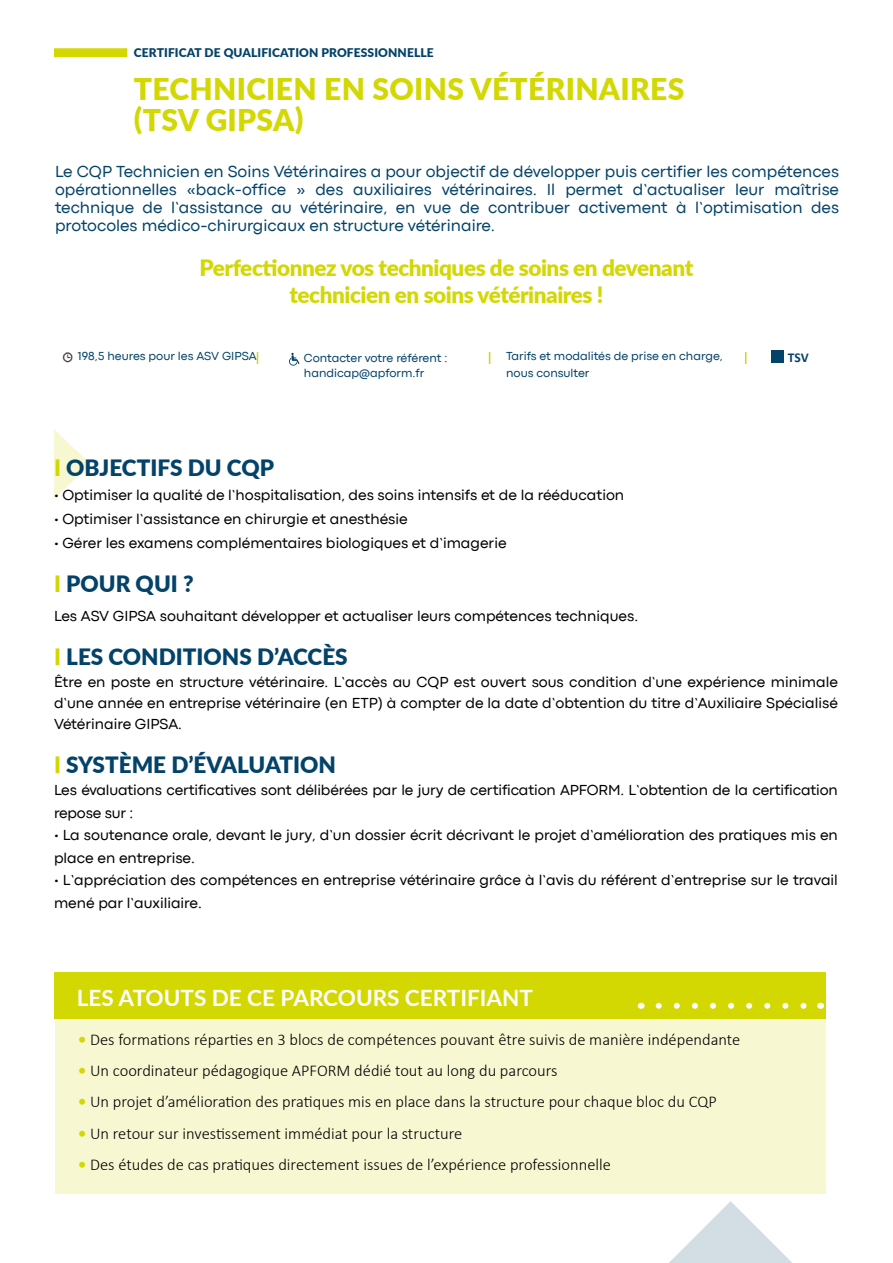
<style>
.page{position:relative;width:893px;height:1263px;background:#fff}
.page>*{position:absolute;margin:0;border:0;box-sizing:border-box;transform-origin:0 0}
.t1{font:900 30px/31.5px "Lato";letter-spacing:.01em;color:#d3d803}
.t2{font:900 22.5px/27px "Lato";letter-spacing:-.02em;color:#d3d803;text-align:center}
.t3{font:900 22.5px "Lato";color:#044369}
.t4{font:700 22.5px "Lato";color:#fff}
.t5{font:300 16.5px "Calibri";color:#000}
.t6{font:16.5px/18px "Codec Pro";color:#044369;text-align:justify}
.t7{font:15px/22.5px "Codec Pro";color:#000}
.t8{font:700 13.5px "Calibri";color:#044369}
.t9{font:12px/16.5px "Codec Pro";color:#044369}
.t10{font:900 12px "Lato";letter-spacing:.01em;color:#044369}
.s1{color:#d3d803}
.s2{font-weight:700;color:#d3d803}
</style>
<div class="page">
<svg style="left:669px;top:1201px;width:123px;height:62px"></svg>
<svg style="left:54px;top:429px;width:36px;height:70px"></svg>
<div style="left:54px;top:48px;width:73px;height:9px;background:#d3d803"></div>
<svg style="left:257px;top:352px;width:1px;height:12px"></svg>
<svg style="left:489px;top:352px;width:1px;height:12px"></svg>
<div style="left:55px;top:1019px;width:770px;height:174px;background:#f7f8d2"></div>
<div style="left:54px;top:972px;width:771px;height:47px;background:#d3d803"></div>
<svg style="left:659px;top:1003px;width:148px;height:6px"></svg>
<svg style="left:745px;top:352px;width:1px;height:12px"></svg>
<div style="left:771px;top:351px;width:13px;height:12px;background:#044369"></div>
<svg style="left:62px;top:352px;width:11px;height:11px"></svg>
<svg style="left:289px;top:353px;width:10px;height:13px"></svg>
<p class="t10" style="left:134px;top:44px;width:301px">CERTIFICAT DE QUALIFICATION PROFESSIONNELLE</p>
<h1 class="t1" style="left:134px;top:72px;width:552px">TECHNICIEN EN SOINS VÉTÉRINAIRES (TSV GIPSA)</h1>
<p class="t6" style="left:55px;top:162px;width:785px">Le CQP Technicien en Soins Vétérinaires a pour objectif de développer puis certifier les compétences opérationnelles «back-office » des auxiliaires vétérinaires. Il permet d’actualiser leur maîtrise technique de l’assistance au vétérinaire, en vue de contribuer activement à l’optimisation des protocoles médico-chirurgicaux en structure vétérinaire.</p>
<h2 class="t2" style="left:200px;top:253px;width:495px">Perfectionnez vos techniques de soins en devenant technicien en soins vétérinaires !</h2>
<p class="t9" style="left:78px;top:348px;width:180px">198,5 heures pour les ASV GIPSA</p>
<p class="t9" style="left:506px;top:348px;width:218px">Tarifs et modalités de prise en charge, nous consulter</p>
<p class="t9" style="left:304px;top:350px;width:145px;line-height:15px">Contacter votre référent : handicap@apform.fr</p>
<p class="t8" style="left:788px;top:348px;width:22px">TSV</p>
<h2 class="t3" style="left:54px;top:451px;width:221px"><span class="s1">I</span> OBJECTIFS DU CQP</h2>
<p class="t7" style="left:54px;top:484px;width:572px">• Optimiser la qualité de l’hospitalisation, des soins intensifs et de la rééducation</p>
<p class="t7" style="left:54px;top:508px;width:355px">• Optimiser l’assistance en chirurgie et anesthésie</p>
<p class="t7" style="left:54px;top:532px;width:454px">• Gérer les examens complémentaires biologiques et d’imagerie</p>
<h2 class="t3" style="left:54px;top:567px;width:141px"><span class="s1">I</span> POUR QUI ?</h2>
<p class="t7" style="left:54px;top:605px;width:586px">Les ASV GIPSA souhaitant développer et actualiser leurs compétences techniques.</p>
<h2 class="t3" style="left:54px;top:640px;width:295px"><span class="s1">I</span> LES CONDITIONS D’ACCÈS</h2>
<p class="t7" style="left:54px;top:671px;width:785px;line-height:21px;text-align:justify">Être en poste en structure vétérinaire. L’accès au CQP est ouvert sous condition d’une expérience minimale d’une année en entreprise vétérinaire (en ETP) à compter de la date d’obtention du titre d’Auxiliaire Spécialisé Vétérinaire GIPSA.</p>
<h2 class="t3" style="left:54px;top:747px;width:283px"><span class="s1">I</span> SYSTÈME D’ÉVALUATION</h2>
<p class="t7" style="left:54px;top:778px;width:785px">Les évaluations certificatives sont délibérées par le jury de certification APFORM. L’obtention de la certification repose sur :</p>
<p class="t7" style="left:54px;top:823px;width:785px">• La soutenance orale, devant le jury, d’un dossier écrit décrivant le projet d’amélioration des pratiques mis en place en entreprise.</p>
<p class="t7" style="left:54px;top:868px;width:785px">• L’appréciation des compétences en entreprise vétérinaire grâce à l’avis du référent d’entreprise sur le travail mené par l’auxiliaire.</p>
<h2 class="t4" style="left:77px;top:981px;width:457px">LES ATOUTS DE CE PARCOURS CERTIFIANT</h2>
<p class="t5" style="left:78px;top:1029px;width:664px"><span class="s2">•</span> Des formations réparties en 3 blocs de compétences pouvant être suivis de manière indépendante</p>
<p class="t5" style="left:78px;top:1060px;width:481px"><span class="s2">•</span> Un coordinateur pédagogique APFORM dédié tout au long du parcours</p>
<p class="t5" style="left:78px;top:1091px;width:640px"><span class="s2">•</span> Un projet d’amélioration des pratiques mis en place dans la structure pour chaque bloc du CQP</p>
<p class="t5" style="left:78px;top:1123px;width:386px"><span class="s2">•</span> Un retour sur investissement immédiat pour la structure</p>
<p class="t5" style="left:78px;top:1154px;width:534px"><span class="s2">•</span> Des études de cas pratiques directement issues de l’expérience professionnelle</p>
</div>
